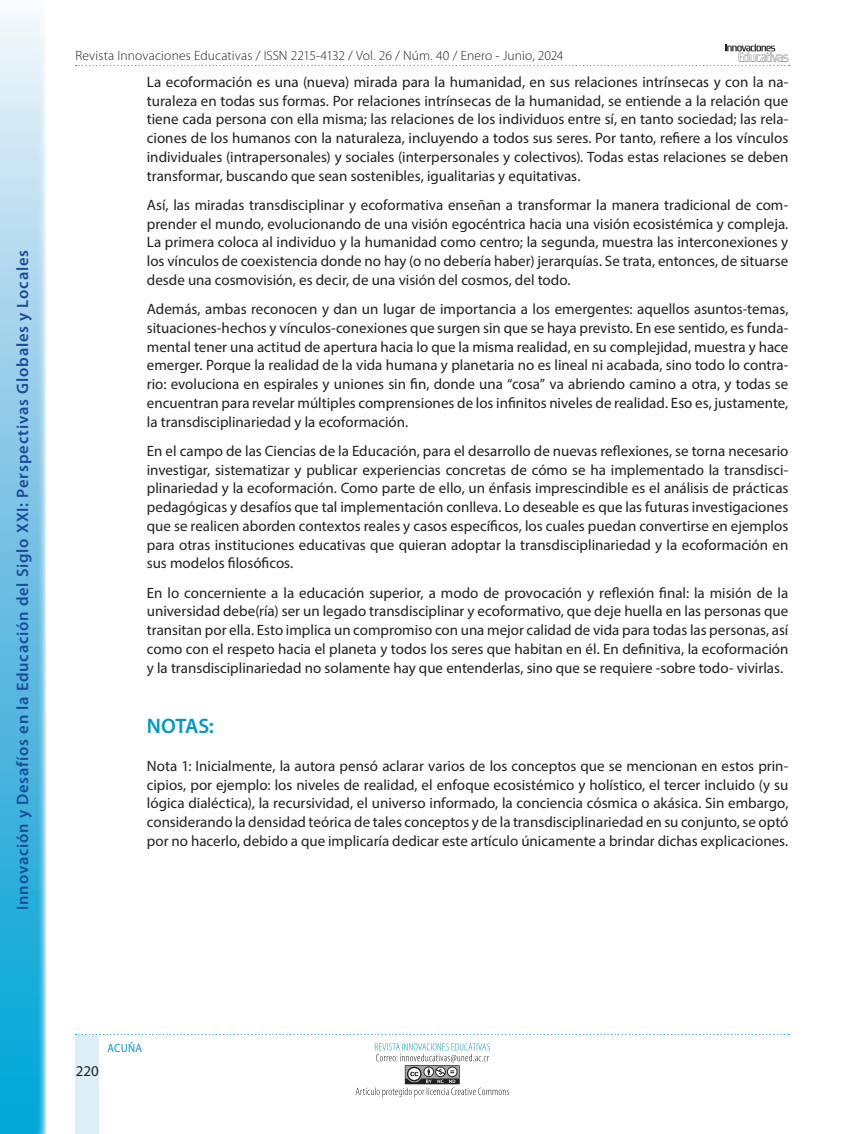
<style>
.page{position:relative;width:864px;height:1134px;background:#fff}
.page>*{position:absolute;margin:0;border:0;box-sizing:border-box;transform-origin:0 0}
.SUBTITULO_2{font:600 21px "Myriad Pro";letter-spacing:-.01em;color:#0097ce}
.t1{font:600 16.5px "Myriad Pro";letter-spacing:.05em;color:#1a4c99}
.TEXTO_NORMAL{font:15px/18.8px "Myriad Pro";color:#231f20;text-align:justify}
.t2{font:300 13.5px "Myriad Pro";letter-spacing:.01em;color:#231f20}
.t3{font:12px "Myriad Pro";letter-spacing:.02em;color:#0097ce;scale:.9 1}
</style>
<div class="page">
<svg style="left:76px;top:44px;width:713px;height:22px"></svg>
<div style="left:76px;top:1035px;width:23px;height:99px;background:#dceef7"></div>
<svg style="left:75px;top:1034px;width:714px;height:1px"></svg>
<svg style="left:356px;top:1043px;width:153px;height:54px"></svg>
<svg style="left:0;top:14px;width:46px;height:1120px;background:#77c7e5"></svg>
<p class="t1" style="left:13px;top:910px;width:661px;rotate:-90deg">Innovación y Desafíos en la Educación del Siglo XXI: Perspectivas Globales y Locales</p>
<p class="t2" style="left:76px;top:48px;width:489px">Revista Innovaciones Educativas / ISSN 2215-4132 / Vol. 26 / Núm. 40 / Enero - Junio, 2024</p>
<p class="TEXTO_NORMAL" style="left:147px;top:72px;width:643px">La ecoformación es una (nueva) mirada para la humanidad, en sus relaciones intrínsecas y con la na&shy;turaleza en todas sus formas. Por relaciones intrínsecas de la humanidad, se entiende a la relación que tiene cada persona con ella misma; las relaciones de los individuos entre sí, en tanto sociedad; las rela&shy;ciones de los humanos con la naturaleza, incluyendo a todos sus seres. Por tanto, refiere a los vínculos individuales (intrapersonales) y sociales (interpersonales y colectivos). Todas estas relaciones se deben transformar, buscando que sean sostenibles, igualitarias y equitativas.</p>
<p class="TEXTO_NORMAL" style="left:147px;top:195px;width:643px">Así, las miradas transdisciplinar y ecoformativa enseñan a transformar la manera tradicional de com&shy;prender el mundo, evolucionando de una visión egocéntrica hacia una visión ecosistémica y compleja.<br>La primera coloca al individuo y la humanidad como centro; la segunda, muestra las interconexiones y los vínculos de coexistencia donde no hay (o no debería haber) jerarquías. Se trata, entonces, de situarse desde una cosmovisión, es decir, de una visión del cosmos, del todo.</p>
<p class="TEXTO_NORMAL" style="left:147px;top:299px;width:643px">Además, ambas reconocen y dan un lugar de importancia a los emergentes: aquellos asuntos-temas, situaciones-hechos y vínculos-conexiones que surgen sin que se haya previsto. En ese sentido, es funda&shy;mental tener una actitud de apertura hacia lo que la misma realidad, en su complejidad, muestra y hace emerger. Porque la realidad de la vida humana y planetaria no es lineal ni acabada, sino todo lo contra&shy;rio: evoluciona en espirales y uniones sin fin, donde una “cosa” va abriendo camino a otra, y todas se encuentran para revelar múltiples comprensiones de los infinitos niveles de realidad. Eso es, justamente, la transdisciplinariedad y la ecoformación.</p>
<p class="TEXTO_NORMAL" style="left:147px;top:441px;width:643px">En el campo de las Ciencias de la Educación, para el desarrollo de nuevas reflexiones, se torna necesario investigar, sistematizar y publicar experiencias concretas de cómo se ha implementado la transdisci&shy;plinariedad y la ecoformación. Como parte de ello, un énfasis imprescindible es el análisis de prácticas pedagógicas y desafíos que tal implementación conlleva. Lo deseable es que las futuras investigaciones que se realicen aborden contextos reales y casos específicos, los cuales puedan convertirse en ejemplos para otras instituciones educativas que quieran adoptar la transdisciplinariedad y la ecoformación en sus modelos filosóficos.</p>
<p class="TEXTO_NORMAL" style="left:147px;top:583px;width:643px">En lo concerniente a la educación superior, a modo de provocación y reflexión final: la misión de la universidad debe(ría) ser un legado transdisciplinar y ecoformativo, que deje huella en las personas que transitan por ella. Esto implica un compromiso con una mejor calidad de vida para todas las personas, así como con el respeto hacia el planeta y todos los seres que habitan en él. En definitiva, la ecoformación y la transdisciplinariedad no solamente hay que entenderlas, sino que se requiere -sobre todo- vivirlas.</p>
<p class="SUBTITULO_2" style="left:147px;top:714px;width:68px">NOTAS:</p>
<p class="TEXTO_NORMAL" style="left:147px;top:756px;width:643px">Nota 1: Inicialmente, la autora pensó aclarar varios de los conceptos que se mencionan en estos prin&shy;cipios, por ejemplo: los niveles de realidad, el enfoque ecosistémico y holístico, el tercer incluido (y su lógica dialéctica), la recursividad, el universo informado, la conciencia cósmica o akásica. Sin embargo, considerando la densidad teórica de tales conceptos y de la transdisciplinariedad en su conjunto, se optó por no hacerlo, debido a que implicaría dedicar este artículo únicamente a brindar dichas explicaciones.</p>
<p class="TEXTO_NORMAL" style="left:76px;top:1061px;width:24px">220</p>
<p class="t3" style="left:108px;top:1040px;width:40px">ACUÑA</p>
</div>
